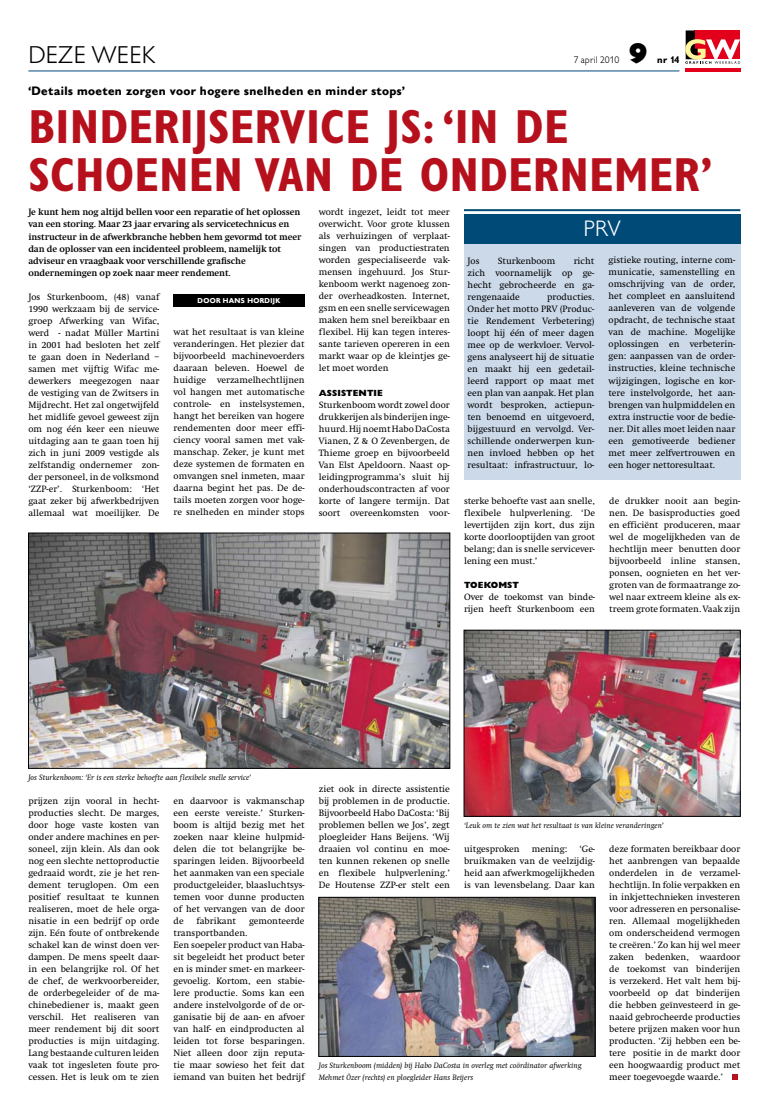
<style>
.page{position:relative;width:780px;height:1120px;background:#fff}
.page>*{position:absolute;margin:0;border:0;box-sizing:border-box;transform-origin:0 0}
.t1{font:700 condensed 48px/48px "Gill Sans";letter-spacing:.005em;color:#b6101d}
.t2{font:800 28px "Gill Sans BQ";color:#000}
.t3{font:300 24px "Gill Sans BQ";letter-spacing:.02em;color:#000}
.t4{font:300 22px "Gill Sans BQ";color:#fff}
.t5{font:700 12px "Gill Sans BQ";letter-spacing:.015em;color:#000}
.t6{font:9.5px/12px "Swift";color:#000;text-align:justify}
.t7{font:700 9.5px/12px "Swift";letter-spacing:-.01em;color:#000}
.t8{font:300 9.5px "Gill Sans BQ";letter-spacing:.015em;color:#000}
.t9{font:700 9.5px "Gill Sans BQ";color:#000}
.t10{font:800 9px "Gill Sans";letter-spacing:.01em;color:#000}
.t11{font:italic 8px/12px "Swift";letter-spacing:.005em;color:#000}
.t12{font:700 7px "Gill Sans BQ";letter-spacing:.03em;color:#fff}
</style>
<div class="page">
<hr style="left:28px;top:70px;width:651px;height:1px;background:#004a78">
<hr style="left:685px;top:68px;width:55px;height:3px;background:#e2001a">
<svg style="left:685px;top:30px;width:55px;height:34px"></svg>
<svg style="left:732px;top:1074px;width:6px;height:5px"></svg>
<div style="left:464px;top:222px;width:276px;height:258px;background:#ccd9e9"></div>
<div style="left:464px;top:214px;width:276px;height:30px;background:#004a78"></div>
<hr style="left:464px;top:209px;width:276px;height:2px;background:#004a78">
<div style="left:173px;top:295px;width:131px;height:12px;background:#000"></div>
<img style="left:320px;top:899px;width:273px;height:155px">
<div style="left:318px;top:897px;width:277px;height:159px;border:1px solid #000"></div>
<img style="left:30px;top:535px;width:418px;height:231px">
<div style="left:28px;top:533px;width:422px;height:235px;border:1px solid #000"></div>
<img style="left:465px;top:632px;width:273px;height:182px">
<div style="left:463px;top:630px;width:277px;height:186px;border:1px solid #000"></div>
<h3 class="t3" style="left:28px;top:42px;width:129px">DEZE WEEK</h3>
<p class="t8" style="left:573px;top:55px;width:47px">7 APRIL 2010</p>
<h2 class="t2" style="left:629px;top:38px;width:20px">9</h2>
<p class="t9" style="left:657px;top:55px;width:24px">nr 14</p>
<p class="t5" style="left:28px;top:84px;width:378px">‘Details moeten zorgen voor hogere snelheden en minder stops’</p>
<h1 class="t1" style="left:28px;top:103px;width:686px">BINDERIJSERVICE JS: ‘IN DE<br>SCHOENEN VAN DE ONDERNEMER’</h1>
<p class="t6" style="left:319px;top:206px;width:132px">wordt ingezet, leidt tot meer overwicht. Voor grote klussen als verhuizingen of verplaat&shy;singen van productiestraten worden gespecialiseerde vak&shy;mensen ingehuurd. Jos Stur&shy;kenboom werkt nagenoeg zon&shy;der overheadkosten. Internet, gsm en een snelle servicewagen maken hem snel bereikbaar en flexibel. Hij kan tegen interes&shy;sante tarieven opereren in een markt waar op de kleintjes ge&shy;let moet worden</p>
<p class="t10" style="left:319px;top:387px;width:66px">ASSISTENTIE</p>
<p class="t6" style="left:319px;top:399px;width:132px">Sturkenboom wordt zowel door drukkerijen als binderijen inge&shy;huurd. Hij noemt Habo DaCosta Vianen, Z &amp; O Zevenbergen, de Thieme groep en bijvoorbeeld Van Elst Apeldoorn. Naast op&shy;leidingprogramma’s sluit hij onderhoudscontracten af voor korte of langere termijn. Dat soort overeenkomsten voor-</p>
<p class="t7" style="left:28px;top:206px;width:274px">Je kunt hem nog altijd bellen voor een reparatie of het oplossen van een storing. Maar 23 jaar ervaring als servicetechnicus en instructeur in de afwerkbranche hebben hem gevormd tot meer dan de oplosser van een incidenteel probleem, namelijk tot adviseur en vraagbaak voor verschillende grafische ondernemingen op zoek naar meer rendement.</p>
<h3 class="t4" style="left:583px;top:216px;width:39px">PRV</h3>
<p class="t6" style="left:608px;top:254px;width:128px">gistieke routing, interne com&shy;municatie, samenstelling en omschrijving van de order, het compleet en aansluitend aanleveren van de volgende opdracht, de technische staat van de machine. Mogelijke oplossingen en verbeterin&shy;gen: aanpassen van de order&shy;instructies, kleine technische wijzigingen, logische en kor&shy;tere instelvolgorde, het aan&shy;brengen van hulpmiddelen en extra instructie voor de bedie&shy;ner. Dit alles moet leiden naar een gemotiveerde bediener met meer zelfvertrouwen en een hoger nettoresultaat.</p>
<p class="t6" style="left:467px;top:255px;width:14px">Jos</p>
<p class="t6" style="left:498px;top:255px;width:59px">Sturkenboom</p>
<p class="t6" style="left:467px;top:255px;width:128px;text-indent:106px">richt zich voornamelijk op ge&shy;hecht gebrocheerde en ga&shy;rengenaaide</p>
<p class="t6" style="left:28px;top:291px;width:132px">Jos Sturkenboom, (48) vanaf 1990 werkzaam bij de service&shy;groep Afwerking van Wifac, werd - nadat Müller Martini in 2001 had besloten het zelf te gaan doen in Nederland – samen met vijftig Wifac me&shy;dewerkers meegezogen naar de vestiging van de Zwitsers in Mijdrecht. Het zal ongetwijfeld het midlife gevoel geweest zijn om nog één keer een nieuwe uitdaging aan te gaan toen hij zich in juni 2009 vestigde als zelfstandig ondernemer zon&shy;der personeel, in de volksmond ‘ZZP-er’. Sturkenboom: ‘Het gaat zeker bij afwerkbedrijven allemaal wat moeilijker. De</p>
<p class="t6" style="left:467px;top:291px;width:128px;text-indent:79px">producties.<br>Onder het motto PRV (Produc&shy;tie Rendement Verbetering) loopt hij één of meer dagen mee op de werkvloer. Vervol&shy;gens analyseert hij de situatie en maakt hij een gedetail&shy;leerd rapport op maat met een plan van aanpak. Het plan wordt besproken, actiepun&shy;ten benoemd en uitgevoerd, bijgestuurd en vervolgd. Ver&shy;schillende onderwerpen kun&shy;nen invloed hebben op het resultaat: infrastructuur, lo-</p>
<p class="t12" style="left:197px;top:297px;width:84px">DOOR HANS HORDIJK</p>
<p class="t6" style="left:173px;top:326px;width:132px">wat het resultaat is van kleine veranderingen. Het plezier dat bijvoorbeeld machinevoerders daaraan beleven. Hoewel de huidige verzamelhechtlijnen vol hangen met automatische controle- en instelsystemen, hangt het bereiken van hogere rendementen door meer effi&shy;ciency vooral samen met vak&shy;manschap. Zeker, je kunt met deze systemen de formaten en omvangen snel inmeten, maar daarna begint het pas. De de&shy;tails moeten zorgen voor hoge&shy;re snelheden en minder stops</p>
<p class="t6" style="left:464px;top:495px;width:132px">sterke behoefte vast aan snelle, flexibele hulpverlening. ‘De levertijden zijn kort, dus zijn korte doorlooptijden van groot belang; dan is snelle servicever&shy;lening een must.’</p>
<p class="t10" style="left:464px;top:579px;width:56px">TOEKOMST</p>
<p class="t6" style="left:464px;top:591px;width:132px">Over de toekomst van binde&shy;rijen heeft Sturkenboom een</p>
<p class="t6" style="left:609px;top:495px;width:132px">de drukker nooit aan begin&shy;nen. De basisproducties goed en efficiënt produceren, maar wel de mogelijkheden van de hechtlijn meer benutten door bijvoorbeeld inline stansen, ponsen, oognieten en het ver&shy;groten van de formaatrange zo&shy;wel naar extreem kleine als ex&shy;treem grote formaten. Vaak zijn</p>
<p class="t11" style="left:28px;top:771px;width:224px">Jos Sturkenboom: ‘Er is een sterke behoefte aan flexibele snelle service’</p>
<p class="t6" style="left:28px;top:795px;width:132px">prijzen zijn vooral in hecht&shy;producties slecht. De marges, door hoge vaste kosten van onder andere machines en per&shy;soneel, zijn klein. Als dan ook nog een slechte nettoproductie gedraaid wordt, zie je het ren&shy;dement teruglopen. Om een positief resultaat te kunnen realiseren, moet de hele orga&shy;nisatie in een bedrijf op orde zijn. Eén foute of ontbrekende schakel kan de winst doen ver&shy;dampen. De mens speelt daar&shy;in een belangrijke rol. Of het de chef, de werkvoorbereider, de orderbegeleider of de ma&shy;chinebediener is, maakt geen verschil. Het realiseren van meer rendement bij dit soort producties is mijn uitdaging.<br>Lang bestaande culturen leiden vaak tot ingesleten foute pro&shy;cessen. Het is leuk om te zien</p>
<p class="t6" style="left:173px;top:794px;width:132px">en daarvoor is vakmanschap een eerste vereiste.’ Sturken&shy;boom is altijd bezig met het zoeken naar kleine hulpmid&shy;delen die tot belangrijke be&shy;sparingen leiden. Bijvoorbeeld het aanmaken van een speciale productgeleider, blaasluchtsys&shy;temen voor dunne producten of het vervangen van de door de</p>
<p class="t6" style="left:196px;top:914px;width:41px">fabrikant</p>
<p class="t6" style="left:249px;top:914px;width:57px">gemonteerde</p>
<p class="t6" style="left:173px;top:926px;width:132px;text-align:left">transportbanden.<br>Een soepeler product van Haba&shy;sit begeleidt het product beter en is minder smet- en markeer&shy;gevoelig. Kortom, een stabie&shy;lere productie. Soms kan een andere instelvolgorde of de or&shy;ganisatie bij de aan- en afvoer van half- en eindproducten al leiden tot forse besparingen.<br>Niet alleen door zijn reputa&shy;tie maar sowieso het feit dat iemand van buiten het bedrijf</p>
<p class="t6" style="left:319px;top:783px;width:132px">ziet ook in directe assistentie bij problemen in de productie.<br>Bijvoorbeeld Habo DaCosta: ‘Bij problemen bellen we Jos’, zegt ploegleider Hans Beijens. ‘Wij draaien vol continu en moe&shy;ten kunnen rekenen op snelle en flexibele hulpverlening.’ De Houtense ZZP-er stelt een</p>
<p class="t11" style="left:464px;top:819px;width:201px">‘Leuk om te zien wat het resultaat is van kleine veranderingen’</p>
<p class="t6" style="left:609px;top:843px;width:132px">deze formaten bereikbaar door het aanbrengen van bepaalde onderdelen in de verzamel&shy;hechtlijn. In folie verpakken en in inkjettechnieken investeren voor adresseren en personalise&shy;ren. Allemaal mogelijkheden om onderscheidend vermogen te creëren.’ Zo kan hij wel meer zaken bedenken, waardoor de toekomst van binderijen is verzekerd. Het valt hem bij&shy;voorbeeld op dat binderijen die hebben geïnvesteerd in ge&shy;naaid gebrocheerde producties betere prijzen maken voor hun producten. ‘Zij hebben een be&shy;tere positie in de markt door een hoogwaardig product met meer toegevoegde waarde.’</p>
<p class="t6" style="left:464px;top:843px;width:57px">uitgesproken</p>
<p class="t6" style="left:532px;top:843px;width:37px">mening:</p>
<p class="t6" style="left:464px;top:843px;width:132px;text-indent:115px">‘Ge&shy;bruikmaken van de veelzijdig&shy;heid aan afwerkmogelijkheden is van levensbelang. Daar kan</p>
<p class="t11" style="left:319px;top:1059px;width:264px">Jos Sturkenboom (midden) bij Habo DaCosta in overleg met coördinator afwerking<br>Mehmet Özer (rechts) en ploegleider Hans Beijers</p>
</div>
